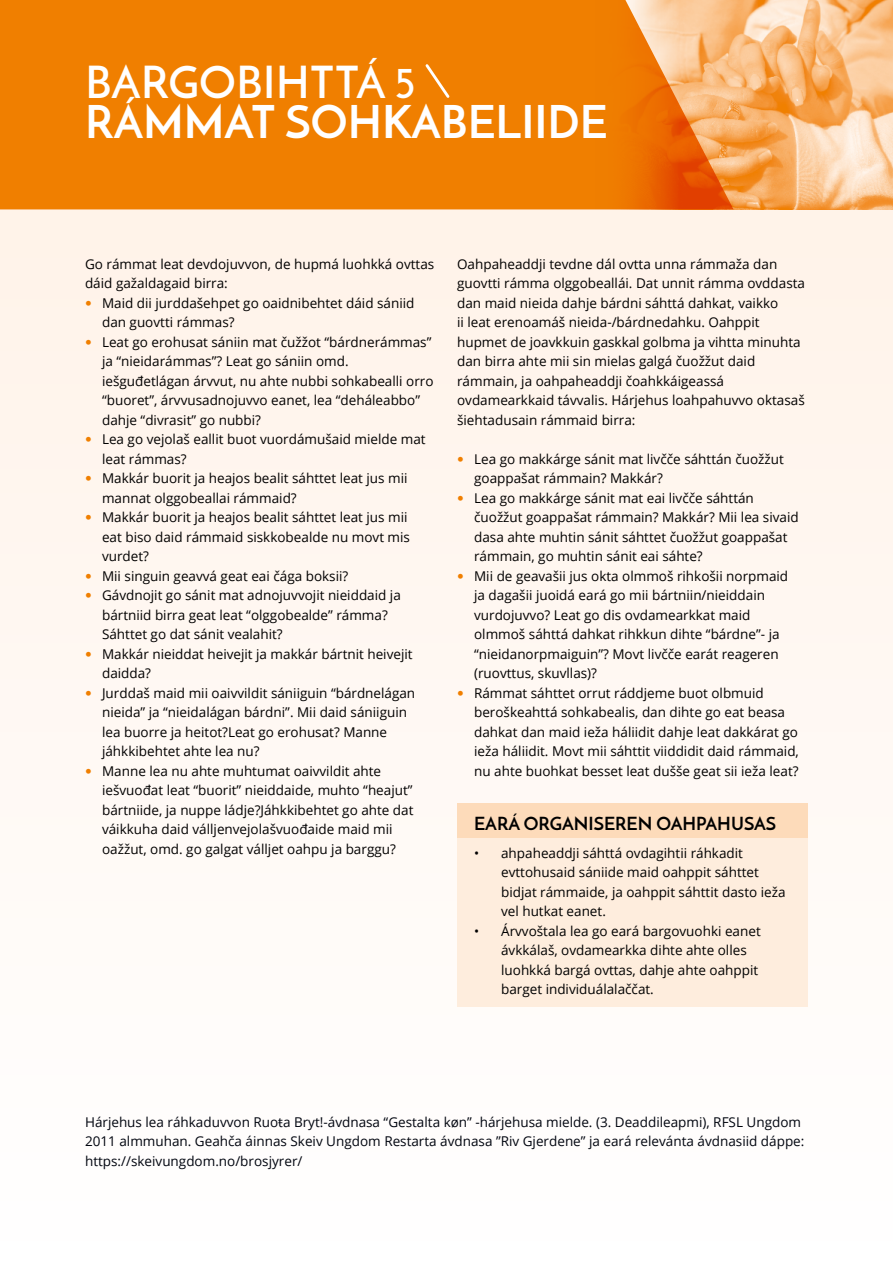
<style>
.page{position:relative;width:893px;height:1263px;background:#fff}
.page>*{position:absolute;margin:0;border:0;box-sizing:border-box;transform-origin:0 0}
.Heading_Tema{font:700 45px/40.5px "Josefin Sans";color:#fff}
.Faktatittel{font:700 18px "Josefin Sans";color:#000}
.Brød{font:13.5px/19.5px "Open Sans";color:#000}
.Brød-2{font:13.5px/19.5px "Open Sans";color:#00050f}
.s1{font-weight:600}
.s2{font-family:"DIN Alternate";font-weight:700;color:#f07f00}
</style>
<div class="page">
<div style="left:0;top:209px;width:893px;height:1032px;background:#fff8f3"></div>
<img style="left:733px;top:0;width:160px;height:209px">
<svg style="left:0;top:0;width:733px;height:209px;background:#f0810a"></svg>
<div style="left:457px;top:803px;width:351px;height:40px;background:#fddbba"></div>
<div style="left:457px;top:839px;width:351px;height:89px;background:#feeddd"></div>
<div style="left:457px;top:917px;width:351px;height:89px;background:#feeddd"></div>
<svg style="left:423px;top:62px;width:29px;height:38px"></svg>
<p class="Heading_Tema" style="left:85px;top:61px;width:524px"><span class="s1">BARGOBIHTTÁ 5<br></span>RÁMMAT SOHKABELIIDE</p>
<p class="Brød" style="left:85px;top:254px;width:351px">Go rámmat leat devdojuvvon, de hupmá luohkká ovttas dáid gažaldagaid birra:</p>
<p class="Brød" style="left:102px;top:293px;width:314px;text-indent:-17px"><span class="s2">•</span> Maid dii jurddašehpet go oaidnibehtet dáid sániid dan guovtti rámmas?</p>
<p class="Brød" style="left:102px;top:332px;width:333px;text-indent:-17px"><span class="s2">•</span> Leat go erohusat sániin mat čužžot “bárdnerámmas” ja “nieidarámmas”? Leat go sániin omd. iešguđetlágan árvvut, nu ahte nubbi sohkabealli orro “buoret”, árvvusadnojuvvo eanet, lea “deháleabbo” dahje “divrasit” go nubbi?</p>
<p class="Brød" style="left:102px;top:429px;width:325px;text-indent:-17px"><span class="s2">•</span> Lea go vejolaš eallit buot vuordámušaid mielde mat leat rámmas?</p>
<p class="Brød" style="left:102px;top:468px;width:307px;text-indent:-17px"><span class="s2">•</span> Makkár buorit ja heajos bealit sáhttet leat jus mii mannat olggobeallai rámmaid?</p>
<p class="Brød" style="left:102px;top:507px;width:309px;text-indent:-17px"><span class="s2">•</span> Makkár buorit ja heajos bealit sáhttet leat jus mii eat biso daid rámmaid siskkobealde nu movt mis vurdet?</p>
<p class="Brød" style="left:85px;top:566px;width:265px"><span class="s2">•</span> Mii singuin geavvá geat eai čága boksii?</p>
<p class="Brød" style="left:102px;top:585px;width:300px;text-indent:-17px"><span class="s2">•</span> Gávdnojit go sánit mat adnojuvvojit nieiddaid ja bártniid birra geat leat “olggobealde” rámma?<br>Sáhttet go dat sánit vealahit?</p>
<p class="Brød" style="left:102px;top:644px;width:312px;text-indent:-17px"><span class="s2">•</span> Makkár nieiddat heivejit ja makkár bártnit heivejit daidda?</p>
<p class="Brød" style="left:102px;top:683px;width:315px;text-indent:-17px"><span class="s2">•</span> Jurddaš maid mii oaivvildit sániiguin “bárdnelágan nieida” ja “nieidalágan bárdni”. Mii daid sániiguin lea buorre ja heitot?Leat go erohusat? Manne jáhkkibehtet ahte lea nu?</p>
<p class="Brød" style="left:102px;top:761px;width:313px;text-indent:-17px"><span class="s2">•</span> Manne lea nu ahte muhtumat oaivvildit ahte iešvuođat leat “buorit” nieiddaide, muhto “heajut” bártniide, ja nuppe ládje?Jáhkkibehtet go ahte dat váikkuha daid válljenvejolašvuođaide maid mii oažžut, omd. go galgat válljet oahpu ja barggu?</p>
<p class="Brød" style="left:457px;top:254px;width:349px">Oahpaheaddji tevdne dál ovtta unna rámmaža dan guovtti rámma olggobeallái. Dat unnit rámma ovddasta dan maid nieida dahje bárdni sáhttá dahkat, vaikko</p>
<p class="Brød" style="left:457px;top:312px;width:345px">ii leat erenoamáš nieida-/bárdnedahku. Oahppit hupmet de joavkkuin gaskkal golbma ja vihtta minuhta dan birra ahte mii sin mielas galgá čuožžut daid</p>
<p class="Brød" style="left:457px;top:371px;width:349px">rámmain, ja oahpaheaddji čoahkkáigeassá ovdamearkkaid távvalis. Hárjehus loahpahuvvo oktasaš šiehtadusain rámmaid birra:</p>
<p class="Brød" style="left:474px;top:449px;width:311px;text-indent:-17px"><span class="s2">•</span> Lea go makkárge sánit mat livčče sáhttán čuožžut goappašat rámmain? Makkár?</p>
<p class="Brød" style="left:474px;top:488px;width:326px;text-indent:-17px"><span class="s2">•</span> Lea go makkárge sánit mat eai livčče sáhttán čuožžut goappašat rámmain? Makkár? Mii lea sivaid dasa ahte muhtin sánit sáhttet čuožžut goappašat rámmain, go muhtin sánit eai sáhte?</p>
<p class="Brød" style="left:474px;top:566px;width:316px;text-indent:-17px"><span class="s2">•</span> Mii de geavašii jus okta olmmoš rihkošii norpmaid ja dagašii juoidá eará go mii bártniin/nieiddain vurdojuvvo? Leat go dis ovdamearkkat maid olmmoš sáhttá dahkat rihkkun dihte “bárdne”- ja “nieidanorpmaiguin”? Movt livčče earát reageren (ruovttus, skuvllas)?</p>
<p class="Brød" style="left:474px;top:683px;width:326px;text-indent:-17px"><span class="s2">•</span> Rámmat sáhttet orrut ráddjeme buot olbmuid beroškeahttá sohkabealis, dan dihte go eat beasa dahkat dan maid ieža háliidit dahje leat dakkárat go ieža háliidit. Movt mii sáhttit viiddidit daid rámmaid, nu ahte buohkat besset leat dušše geat sii ieža leat?</p>
<p class="Faktatittel" style="left:474px;top:812px;width:303px">EARÁ ORGANISEREN OAHPAHUSAS</p>
<p class="Brød" style="left:501px;top:843px;width:286px;text-indent:-27px">• ahpaheaddji sáhttá ovdagihtii ráhkadit evttohusaid sániide maid oahppit sáhttet bidjat rámmaide, ja oahppit sáhttit dasto ieža vel hutkat eanet.</p>
<p class="Brød" style="left:501px;top:921px;width:261px;text-indent:-27px">• Árvvoštala lea go eará bargovuohki eanet ávkkálaš, ovdamearkka dihte ahte olles luohkká bargá ovttas, dahje ahte oahppit barget individuálalaččat.</p>
<p class="Brød-2" style="left:85px;top:1112px;width:721px">Hárjehus lea ráhkaduvvon Ruoŧa Bryt!-ávdnasa “Gestalta køn” -hárjehusa mielde. (3. Deaddileapmi), RFSL Ungdom<br>2011 almmuhan. Geahča áinnas Skeiv Ungdom Restarta ávdnasa ”Riv Gjerdene” ja eará relevánta ávdnasiid dáppe: https://skeivungdom.no/brosjyrer/</p>
</div>
